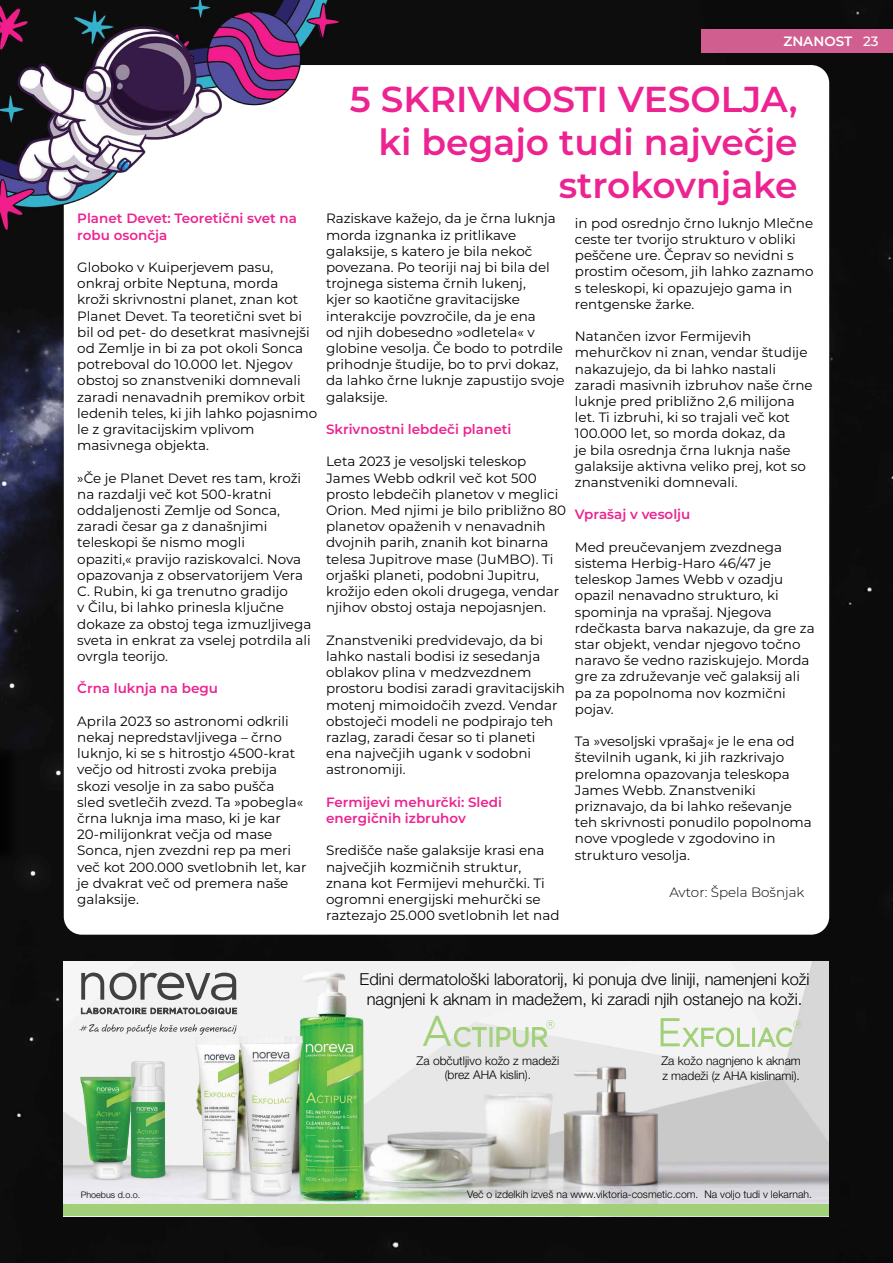
<style>
.page{position:relative;width:893px;height:1263px;background:#fff}
.page>*{position:absolute;margin:0;border:0;box-sizing:border-box;transform-origin:0 0}
.t1{font:600 36px/43.2px "Montserrat";color:#ec2390;text-align:right}
.t2{font:26.85px "Gotham";color:#a1d078;scale:.93 1}
.t3{font:300 16.5px/19.8px "Helvetica Neue LT Pro";color:#000;text-align:center}
.t4{font:13.5px/16.2px "Montserrat";color:#000}
.t5{font:600 13.5px/16.2px "Montserrat";color:#ec2390}
.t6{font:300 13.5px "Montserrat";color:#000}
.t7{font:600 13.5px "Montserrat";color:#fff}
.t8{font:300 12px/14.4px "Helvetica Neue LT Pro";color:#000;text-align:center}
.t9{font:300 10.5px "Helvetica Neue LT Pro";color:#000}
.t10{font:300 9px "Helvetica Neue LT Pro";color:#000}
.s1{font-weight:500}
.s2{font-size:42.9px}
</style>
<div class="page">
<div style="left:1px;top:0;width:892px;height:1263px;background:#0b0b0b"></div>
<hr style="left:0;top:0;width:1px;height:1263px;background:#000">
<div style="left:64px;top:65px;width:765px;height:870px;background:#fff;border-radius:18px"></div>
<img style="left:0;top:0;width:690px;height:914px">
<div style="left:702px;top:29px;width:191px;height:24px;background:#d05e8e"></div>
<img style="left:63px;top:961px;width:766px;height:244px">
<img style="left:76px;top:1072px;width:38px;height:112px">
<img style="left:194px;top:1036px;width:39px;height:151px">
<svg style="left:194px;top:1187px;width:39px;height:13px"></svg>
<img style="left:233px;top:1030px;width:75px;height:170px">
<svg style="left:83px;top:1169px;width:31px;height:11px"></svg>
<img style="left:114px;top:1051px;width:69px;height:138px">
<svg style="left:81px;top:1008px;width:156px;height:6px"></svg>
<svg style="left:81px;top:972px;width:23px;height:28px"></svg>
<svg style="left:110px;top:972px;width:126px;height:28px"></svg>
<svg style="left:79px;top:1024px;width:158px;height:11px"></svg>
<svg style="left:661px;top:1018px;width:141px;height:29px"></svg>
<div style="left:63px;top:1205px;width:766px;height:11px;background:#a1d078"></div>
<svg style="left:454px;top:1027px;width:33px;height:20px"></svg>
<div style="left:490px;top:1027px;width:2px;height:20px;border:1px solid #a1d078"></div>
<svg style="left:497px;top:1020px;width:57px;height:27px"></svg>
<p class="t5" style="left:77px;top:210px;width:221px">Planet Devet: Teoretični svet na robu osončja</p>
<p class="t4" style="left:77px;top:259px;width:241px">Globoko v Kuiperjevem pasu, onkraj orbite Neptuna, morda<br>kroži skrivnostni planet, znan kot<br>Planet Devet. Ta teoretični svet bi bil od pet- do desetkrat masivnejši od Zemlje in bi za pot okoli Sonca potreboval do 10.000 let. Njegov obstoj so znanstveniki domnevali zaradi nenavadnih premikov orbit ledenih teles, ki jih lahko pojasnimo le z gravitacijskim vplivom masivnega objekta.</p>
<p class="t4" style="left:77px;top:469px;width:236px">»Če je Planet Devet res tam, kroži na razdalji več kot 500-kratni oddaljenosti Zemlje od Sonca, zaradi česar ga z današnjimi teleskopi še nismo mogli<br>opaziti,« pravijo raziskovalci. Nova opazovanja z observatorijem Vera<br>C. Rubin, ki ga trenutno gradijo<br>v Čilu, bi lahko prinesla ključne dokaze za obstoj tega izmuzljivega sveta in enkrat za vselej potrdila ali ovrgla teorijo.</p>
<p class="t5" style="left:77px;top:680px;width:142px">Črna luknja na begu</p>
<p class="t4" style="left:77px;top:712px;width:231px">Aprila 2023 so astronomi odkrili nekaj nepredstavljivega – črno luknjo, ki se s hitrostjo 4500-krat večjo od hitrosti zvoka prebija skozi vesolje in za sabo pušča<br>sled svetlečih zvezd. Ta »pobegla« črna luknja ima maso, ki je kar<br>20-milijonkrat večja od mase<br>Sonca, njen zvezdni rep pa meri več kot 200.000 svetlobnih let, kar je dvakrat več od premera naše galaksije.</p>
<p class="t7" style="left:783px;top:32px;width:97px">ZNANOST <span class="s1">23</span></p>
<h1 class="t1" style="left:350px;top:76px;width:449px">5 SKRIVNOSTI VESOLJA, ki begajo tudi največje strokovnjake</h1>
<p class="t4" style="left:326px;top:210px;width:240px">Raziskave kažejo, da je črna luknja morda izgnanka iz pritlikave galaksije, s katero je bila nekoč povezana. Po teoriji naj bi bila del trojnega sistema črnih lukenj,<br>kjer so kaotične gravitacijske interakcije povzročile, da je ena<br>od njih dobesedno »odletela« v globine vesolja. Če bodo to potrdile prihodnje študije, bo to prvi dokaz, da lahko črne luknje zapustijo svoje galaksije.</p>
<p class="t5" style="left:326px;top:421px;width:187px">Skrivnostni lebdeči planeti</p>
<p class="t4" style="left:326px;top:453px;width:241px">Leta 2023 je vesoljski teleskop James Webb odkril več kot 500 prosto lebdečih planetov v meglici Orion. Med njimi je bilo približno 80 planetov opaženih v nenavadnih dvojnih parih, znanih kot binarna telesa Jupitrove mase (JuMBO). Ti orjaški planeti, podobni Jupitru, krožijo eden okoli drugega, vendar njihov obstoj ostaja nepojasnjen.</p>
<p class="t4" style="left:326px;top:631px;width:240px">Znanstveniki predvidevajo, da bi lahko nastali bodisi iz sesedanja oblakov plina v medzvezdnem prostoru bodisi zaradi gravitacijskih motenj mimoidočih zvezd. Vendar obstoječi modeli ne podpirajo teh razlag, zaradi česar so ti planeti<br>ena največjih ugank v sodobni astronomiji.</p>
<p class="t5" style="left:326px;top:793px;width:178px">Fermijevi mehurčki: Sledi energičnih izbruhov</p>
<p class="t4" style="left:326px;top:842px;width:235px">Središče naše galaksije krasi ena največjih kozmičnih struktur, znana kot Fermijevi mehurčki. Ti ogromni energijski mehurčki se raztezajo 25.000 svetlobnih let nad</p>
<p class="t4" style="left:575px;top:214px;width:240px">in pod osrednjo črno luknjo Mlečne ceste ter tvorijo strukturo v obliki peščene ure. Čeprav so nevidni s prostim očesom, jih lahko zaznamo s teleskopi, ki opazujejo gama in rentgenske žarke.</p>
<p class="t4" style="left:575px;top:328px;width:239px">Natančen izvor Fermijevih mehurčkov ni znan, vendar študije nakazujejo, da bi lahko nastali zaradi masivnih izbruhov naše črne luknje pred približno 2,6 milijona let. Ti izbruhi, ki so trajali več kot<br>100.000 let, so morda dokaz, da<br>je bila osrednja črna luknja naše galaksije aktivna veliko prej, kot so znanstveniki domnevali.</p>
<p class="t5" style="left:575px;top:506px;width:117px">Vprašaj v vesolju</p>
<p class="t4" style="left:575px;top:538px;width:241px">Med preučevanjem zvezdnega sistema Herbig-Haro 46/47 je teleskop James Webb v ozadju opazil nenavadno strukturo, ki spominja na vprašaj. Njegova rdečkasta barva nakazuje, da gre za star objekt, vendar njegovo točno naravo še vedno raziskujejo. Morda gre za združevanje več galaksij ali pa za popolnoma nov kozmični pojav.</p>
<p class="t4" style="left:575px;top:733px;width:238px">Ta »vesoljski vprašaj« je le ena od številnih ugank, ki jih razkrivajo prelomna opazovanja teleskopa<br>James Webb. Znanstveniki priznavajo, da bi lahko reševanje teh skrivnosti ponudilo popolnoma nove vpoglede v zgodovino in strukturo vesolja.</p>
<p class="t6" style="left:669px;top:883px;width:137px">Avtor: Špela Bošnjak</p>
<p class="t3" style="left:360px;top:969px;width:451px">Edini dermatološki laboratorij, ki ponuja dve liniji, namenjeni koži nagnjeni k aknam in madežem, ki zaradi njih ostanejo na koži.</p>
<h2 class="t2" style="left:421px;top:1020px;width:138px"><span class="s2">A</span>CTIPUR</h2>
<p class="t8" style="left:417px;top:1053px;width:144px">Za občutljivo kožo z madeži (brez AHA kislin).</p>
<p class="t8" style="left:661px;top:1053px;width:141px;text-align:left">Za kožo nagnjeno k aknam z madeži (z AHA kislinami).</p>
<p class="t10" style="left:81px;top:1189px;width:61px">Phoebus d.o.o.</p>
<p class="t9" style="left:467px;top:1188px;width:347px">Več o izdelkih izveš na www.viktoria-cosmetic.com. Na voljo tudi v lekarnah.</p>
</div>
